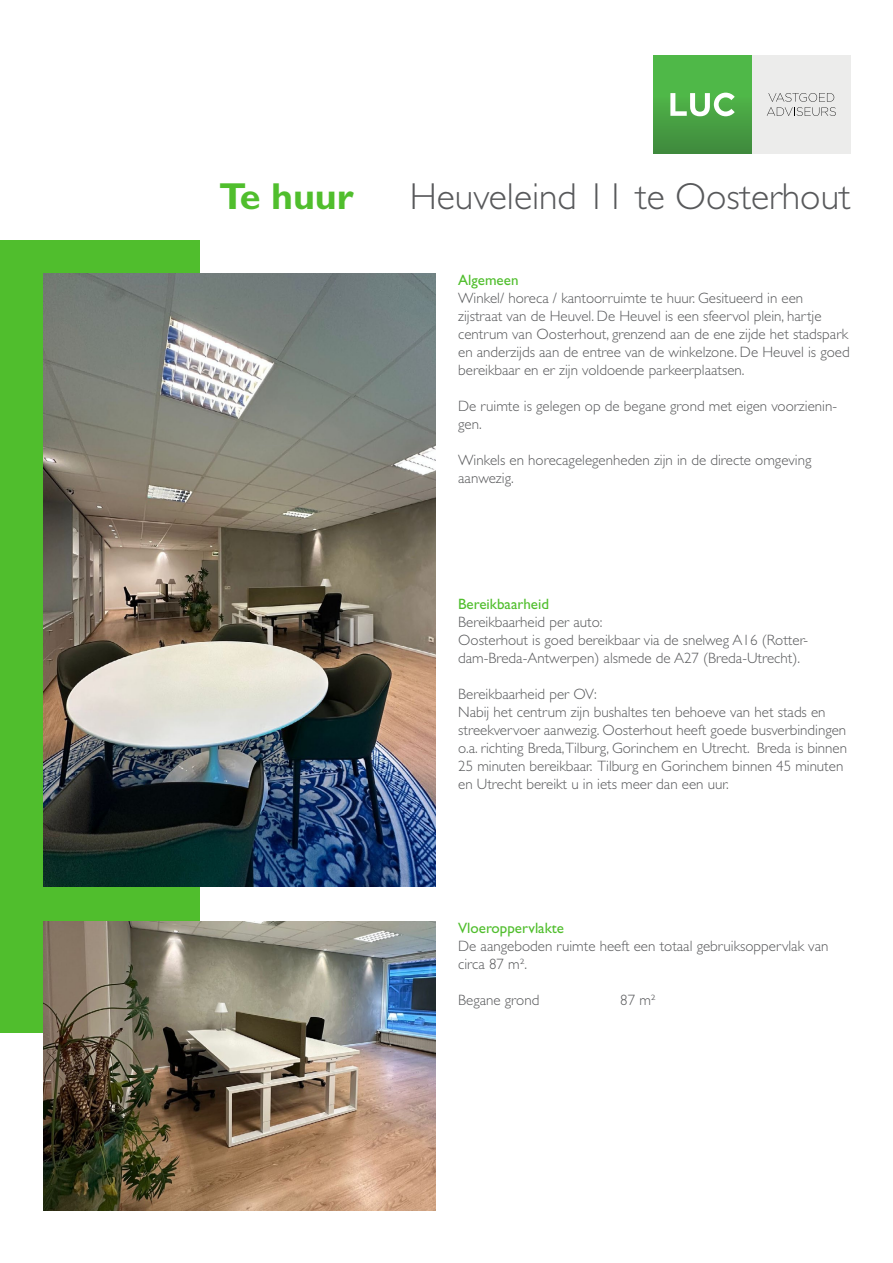
<style>
.page{position:relative;width:893px;height:1263px;background:#fff}
.page>*{position:absolute;margin:0;border:0;box-sizing:border-box;transform-origin:0 0}
.t1{font:300 37.65px "Gill Sans";color:#58595b}
.t2{font:700 37.65px "Gill Sans";color:#50be2d}
.t3{font:300 15px/18px "Gill Sans";color:#58595b}
.t4{font:15px "Gill Sans";color:#50be2d}
</style>
<div class="page">
<div style="left:0;top:241px;width:200px;height:792px;background:#50be2d"></div>
<img style="left:44px;top:274px;width:391px;height:612px">
<img style="left:44px;top:921px;width:391px;height:289px">
<div style="left:752px;top:55px;width:98px;height:98px;background:#ececeb"></div>
<svg style="left:767px;top:93px;width:69px;height:23px"></svg>
<div style="left:653px;top:55px;width:99px;height:98px;background:linear-gradient(to bottom,#53c44b,#42903f)"></div>
<svg style="left:670px;top:93px;width:65px;height:23px"></svg>
<h1 class="t2" style="left:219px;top:174px;width:136px">Te huur</h1>
<h1 class="t1" style="left:410px;top:175px;width:442px">Heuveleind 11 te Oosterhout</h1>
<p class="t4" style="left:458px;top:271px;width:62px">Algemeen</p>
<p class="t3" style="left:458px;top:289px;width:393px">Winkel/ horeca / kantoorruimte te huur. Gesitueerd in een zijstraat van de Heuvel. De Heuvel is een sfeervol plein, hartje centrum van Oosterhout, grenzend aan de ene zijde het stadspark en anderzijds aan de entree van de winkelzone. De Heuvel is goed bereikbaar en er zijn voldoende parkeerplaatsen.</p>
<p class="t3" style="left:458px;top:397px;width:380px">De ruimte is gelegen op de begane grond met eigen voorzienin&shy;gen.</p>
<p class="t3" style="left:458px;top:451px;width:355px">Winkels en horecagelegenheden zijn in de directe omgeving aanwezig.</p>
<p class="t4" style="left:458px;top:595px;width:92px">Bereikbaarheid</p>
<p class="t3" style="left:458px;top:613px;width:351px">Bereikbaarheid per auto:<br>Oosterhout is goed bereikbaar via de snelweg A16 (Rotter&shy;dam-Breda-Antwerpen) alsmede de A27 (Breda-Utrecht).</p>
<p class="t3" style="left:458px;top:685px;width:390px">Bereikbaarheid per OV:<br>Nabij het centrum zijn bushaltes ten behoeve van het stads en streekvervoer aanwezig. Oosterhout heeft goede busverbindingen o.a. richting Breda,Tilburg, Gorinchem en Utrecht. Breda is binnen 25 minuten bereikbaar. Tilburg en Gorinchem binnen 45 minuten en Utrecht bereikt u in iets meer dan een uur.</p>
<p class="t4" style="left:458px;top:919px;width:107px">Vloeroppervlakte</p>
<p class="t3" style="left:458px;top:937px;width:372px">De aangeboden ruimte heeft een totaal gebruiksoppervlak van circa 87 m².</p>
<p class="t3" style="left:458px;top:991px;width:83px">Begane grond</p>
<p class="t3" style="left:620px;top:991px;width:37px">87 m²</p>
</div>
